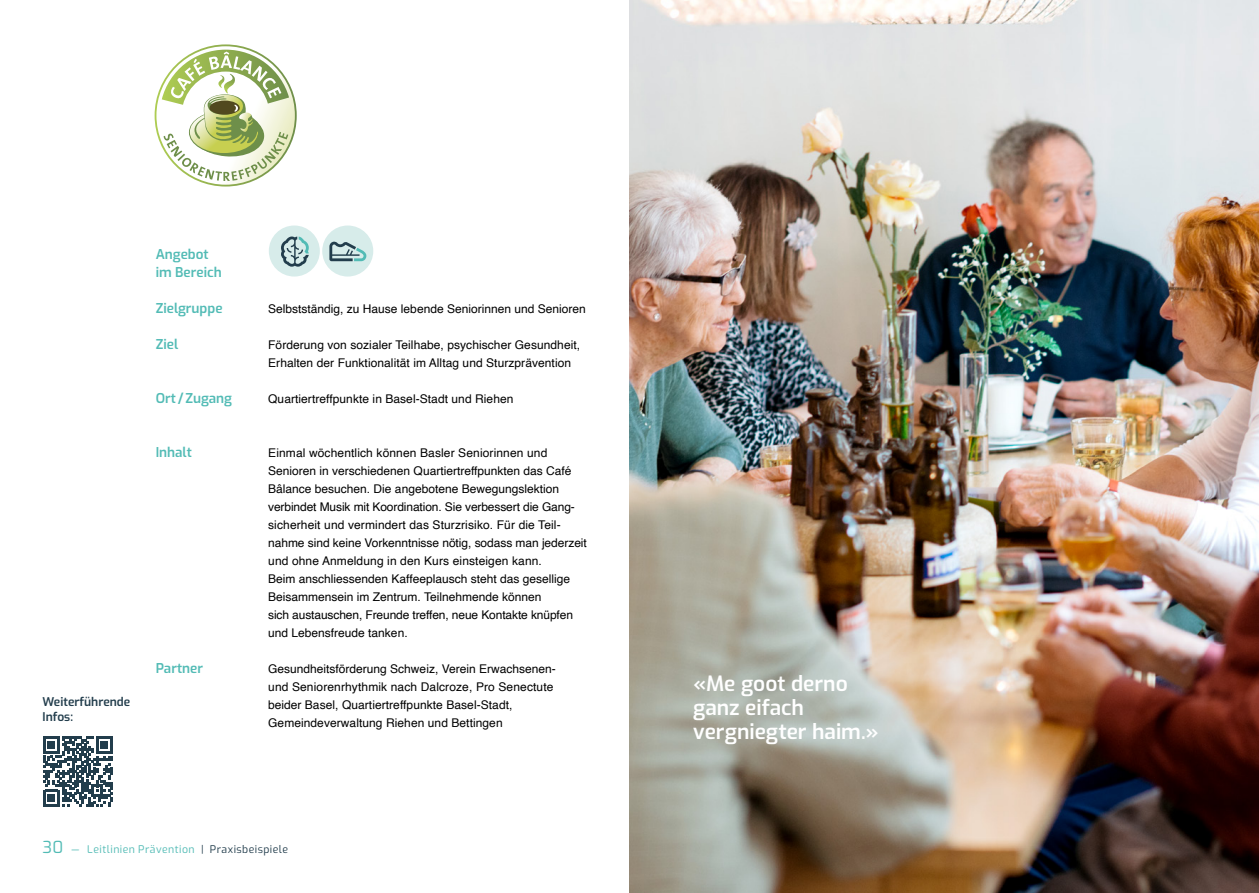
<style>
.page{position:relative;width:1259px;height:893px;background:#fff}
.page>*{position:absolute;margin:0;border:0;box-sizing:border-box;transform-origin:0 0}
.Zitat_weiss{font:600 21px/24px "Exo";color:#fff}
.Praxisbeispiele_Tite{font:600 13.5px/18px "Exo";color:#52bbb5}
.Praxisbeispiele_Tite-2{font:12px/18px "Helvetica";color:#000}
.t1{font:600 12px/15px "Exo";color:#223d4c}
.t2{font:10.5px "Exo";letter-spacing:.04em;color:#52bbb5}
.s1{font-size:16.5px}
.s2{color:#223d4c}
</style>
<div class="page">
<svg style="left:43px;top:736px;width:70px;height:70px"></svg>
<svg style="left:155px;top:44px;width:142px;height:143px"></svg>
<svg style="left:156px;top:46px;width:139px;height:139px"></svg>
<svg style="left:162px;top:50px;width:127px;height:131px"></svg>
<div style="left:269px;top:225px;width:51px;height:52px;background:#d7ecea;border-radius:50%"></div>
<svg style="left:281px;top:237px;width:28px;height:30px"></svg>
<div style="left:322px;top:225px;width:51px;height:52px;background:#d7ecea;border-radius:50%"></div>
<svg style="left:329px;top:242px;width:37px;height:19px"></svg>
<img style="left:629px;top:0;width:630px;height:893px">
<p class="t1" style="left:43px;top:693px;width:89px">Weiterführende<br>Infos:</p>
<p class="Praxisbeispiele_Tite" style="left:156px;top:244px;width:68px">Angebot im Bereich</p>
<p class="Praxisbeispiele_Tite" style="left:156px;top:298px;width:68px">Zielgruppe</p>
<p class="Praxisbeispiele_Tite-2" style="left:268px;top:300px;width:319px">Selbstständig, zu Hause lebende Seniorinnen und Senioren</p>
<p class="Praxisbeispiele_Tite" style="left:156px;top:334px;width:24px">Ziel</p>
<p class="Praxisbeispiele_Tite-2" style="left:268px;top:336px;width:313px">Förderung von sozialer Teilhabe, psychischer Gesundheit,<br>Erhalten der Funktionalität im Alltag und Sturzprävention</p>
<p class="Praxisbeispiele_Tite" style="left:156px;top:388px;width:78px">Ort / Zugang</p>
<p class="Praxisbeispiele_Tite-2" style="left:268px;top:390px;width:247px">Quartiertreffpunkte in Basel-Stadt und Riehen</p>
<p class="Praxisbeispiele_Tite" style="left:156px;top:442px;width:38px">Inhalt</p>
<p class="Praxisbeispiele_Tite-2" style="left:268px;top:444px;width:320px">Einmal wöchentlich können Basler Seniorinnen und Senioren in verschiedenen Quartiertreffpunkten das Café Bâlance besuchen. Die angebotene Bewegungslektion verbindet Musik mit Koordination. Sie verbessert die Gang&shy;sicherheit und vermindert das Sturzrisiko. Für die Teil&shy;nahme sind keine Vorkenntnisse nötig, sodass man jederzeit und ohne Anmeldung in den Kurs einsteigen kann.<br>Beim anschliessenden Kaffeeplausch steht das gesellige Beisammensein im Zentrum. Teilnehmende können<br>sich austauschen, Freunde treffen, neue Kontakte knüpfen und Lebensfreude tanken.</p>
<p class="Praxisbeispiele_Tite" style="left:156px;top:658px;width:49px">Partner</p>
<p class="Praxisbeispiele_Tite-2" style="left:268px;top:660px;width:289px">Gesundheitsförderung Schweiz, Verein Erwachsenen&shy;und Seniorenrhythmik nach Dalcroze, Pro Senectute beider Basel, Quartiertreffpunkte Basel-Stadt, Gemeindeverwaltung Riehen und Bettingen</p>
<p class="t2" style="left:43px;top:841px;width:247px"><span class="s1">30</span> — Leitlinien Prävention <span class="s2">| Praxisbeispiele</span></p>
<p class="Zitat_weiss" style="left:693px;top:670px;width:187px">«Me goot derno ganz eifach vergniegter haim.»</p>
</div>
